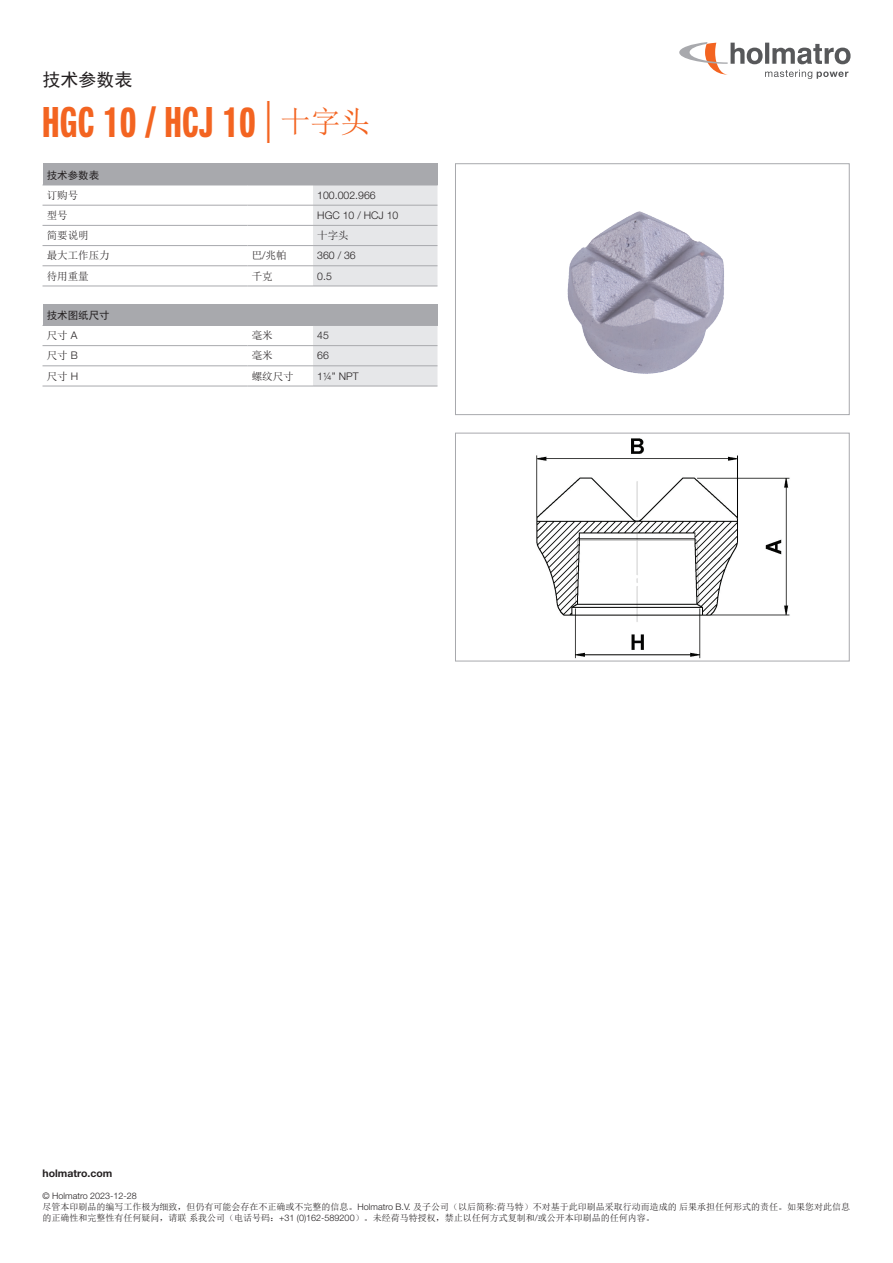
<style>
.page{position:relative;width:893px;height:1263px;background:#fff}
.page>*{position:absolute;margin:0;border:0;box-sizing:border-box;transform-origin:0 0}
.t1{font:700 42px "Neue Helvetica Pro 79 Cm";letter-spacing:.02em;color:#f36421}
.t2{font:18px "Sim Hei";color:#231f20}
.t3{font:10.5px "Sim Sun";color:#231f20}
.t4{font:300 10.5px "Helvetica Neue LT Std";color:#231f20}
.t5{font:700 10.5px "Helvetica Neue LT Std";color:#231f20}
.t6{font:10.5px "Sim Hei";color:#231f20}
.t7{font:9px/10.8px "Sim Sun";color:#231f20}
.t8{font:300 9px "Helvetica Neue LT Std";color:#231f20}
.s1{font-family:"Helvetica Neue LT Std";font-weight:300}
.s2{font-family:"Sim Sun";font-weight:400;font-size:30px}
</style>
<div class="page">
<svg style="left:679px;top:42px;width:171px;height:37px"></svg>
<div style="left:43px;top:164px;width:394px;height:21px;background:#a8a9ad"></div>
<svg style="left:313px;top:164px;width:125px;height:122px"></svg>
<hr style="left:43px;top:185px;width:204px;height:1px;background:#a8a9ad">
<hr style="left:247px;top:185px;width:66px;height:1px;background:#a8a9ad">
<hr style="left:313px;top:185px;width:125px;height:1px;background:#a8a9ad">
<hr style="left:43px;top:205px;width:204px;height:1px;background:#a8a9ad">
<hr style="left:247px;top:205px;width:66px;height:1px;background:#a8a9ad">
<hr style="left:313px;top:205px;width:124px;height:1px;background:#a8a9ad">
<hr style="left:43px;top:225px;width:204px;height:1px;background:#a8a9ad">
<hr style="left:247px;top:225px;width:66px;height:1px;background:#a8a9ad">
<hr style="left:313px;top:225px;width:124px;height:1px;background:#a8a9ad">
<hr style="left:43px;top:245px;width:204px;height:1px;background:#a8a9ad">
<hr style="left:247px;top:245px;width:66px;height:1px;background:#a8a9ad">
<hr style="left:313px;top:245px;width:124px;height:1px;background:#a8a9ad">
<hr style="left:43px;top:286px;width:204px;height:1px;background:#a8a9ad">
<hr style="left:43px;top:265px;width:204px;height:1px;background:#a8a9ad">
<hr style="left:247px;top:286px;width:66px;height:1px;background:#a8a9ad">
<hr style="left:247px;top:265px;width:66px;height:1px;background:#a8a9ad">
<hr style="left:313px;top:286px;width:124px;height:1px;background:#a8a9ad">
<hr style="left:313px;top:265px;width:124px;height:1px;background:#a8a9ad">
<div style="left:43px;top:304px;width:394px;height:21px;background:#a8a9ad"></div>
<svg style="left:313px;top:304px;width:125px;height:82px"></svg>
<hr style="left:43px;top:325px;width:204px;height:1px;background:#a8a9ad">
<hr style="left:247px;top:325px;width:66px;height:1px;background:#a8a9ad">
<hr style="left:313px;top:325px;width:125px;height:1px;background:#a8a9ad">
<hr style="left:43px;top:345px;width:204px;height:1px;background:#a8a9ad">
<hr style="left:247px;top:345px;width:66px;height:1px;background:#a8a9ad">
<hr style="left:313px;top:345px;width:124px;height:1px;background:#a8a9ad">
<hr style="left:43px;top:386px;width:204px;height:1px;background:#a8a9ad">
<hr style="left:43px;top:366px;width:204px;height:1px;background:#a8a9ad">
<hr style="left:247px;top:386px;width:66px;height:1px;background:#a8a9ad">
<hr style="left:247px;top:366px;width:66px;height:1px;background:#a8a9ad">
<hr style="left:313px;top:386px;width:124px;height:1px;background:#a8a9ad">
<hr style="left:313px;top:366px;width:124px;height:1px;background:#a8a9ad">
<img style="left:536px;top:438px;width:254px;height:221px">
<div style="left:455px;top:433px;width:394px;height:228px;border:1px solid #a8a9ad"></div>
<img style="left:567px;top:211px;width:157px;height:163px">
<div style="left:455px;top:164px;width:394px;height:251px;border:1px solid #a8a9ad"></div>
<h2 class="t2" style="left:43px;top:70px;width:91px">技术参数表</h2>
<h1 class="t1" style="left:43px;top:97px;width:329px">HGC 10 / HCJ 10 <span class="s1">|</span> <span class="s2">十字头</span></h1>
<p class="t6" style="left:47px;top:170px;width:54px">技术参数表</p>
<p class="t3" style="left:47px;top:190px;width:33px">订购号</p>
<p class="t4" style="left:317px;top:189px;width:60px">100.002.966</p>
<p class="t3" style="left:47px;top:210px;width:22px">型号</p>
<p class="t4" style="left:317px;top:209px;width:83px">HGC 10 / HCJ 10</p>
<p class="t3" style="left:47px;top:230px;width:43px">简要说明</p>
<p class="t3" style="left:317px;top:230px;width:33px">十字头</p>
<p class="t3" style="left:47px;top:250px;width:64px">最大工作压力</p>
<p class="t3" style="left:252px;top:250px;width:36px">巴<span class="s1">/</span>兆帕</p>
<p class="t4" style="left:317px;top:249px;width:40px">360 / 36</p>
<p class="t3" style="left:47px;top:271px;width:43px">待用重量</p>
<p class="t3" style="left:252px;top:271px;width:22px">千克</p>
<p class="t4" style="left:317px;top:269px;width:16px">0.5</p>
<p class="t6" style="left:47px;top:310px;width:64px">技术图纸尺寸</p>
<p class="t3" style="left:47px;top:330px;width:32px">尺寸 <span class="s1">A</span></p>
<p class="t3" style="left:252px;top:330px;width:22px">毫米</p>
<p class="t4" style="left:317px;top:329px;width:13px">45</p>
<p class="t3" style="left:47px;top:350px;width:32px">尺寸 <span class="s1">B</span></p>
<p class="t3" style="left:252px;top:350px;width:22px">毫米</p>
<p class="t4" style="left:317px;top:349px;width:13px">66</p>
<p class="t3" style="left:47px;top:371px;width:33px">尺寸 <span class="s1">H</span></p>
<p class="t3" style="left:252px;top:371px;width:43px">螺纹尺寸</p>
<p class="t4" style="left:317px;top:369px;width:43px">1¼” NPT</p>
<p class="t5" style="left:43px;top:1167px;width:71px">holmatro.com</p>
<p class="t8" style="left:43px;top:1190px;width:96px">© Holmatro 2023-12-28</p>
<p class="t7" style="left:43px;top:1201px;width:809px">尽管本印刷品的编写工作极为细致，但仍有可能会存在不正确或不完整的信息。<span class="s1">Holmatro B.V.</span> 及子公司（以后简称<span class="s1">:</span>荷马特）不对基于此印刷品采取行动而造成的后果承担任何形式的责任。如果您对此信息的正确性和完整性有任何疑问，请联系我公司（电话号码：<span class="s1">+31 (0)162-589200</span>）。未经荷马特授权，禁止以任何方式复制和<span class="s1">/</span>或公开本印刷品的任何内容。</p>
</div>
